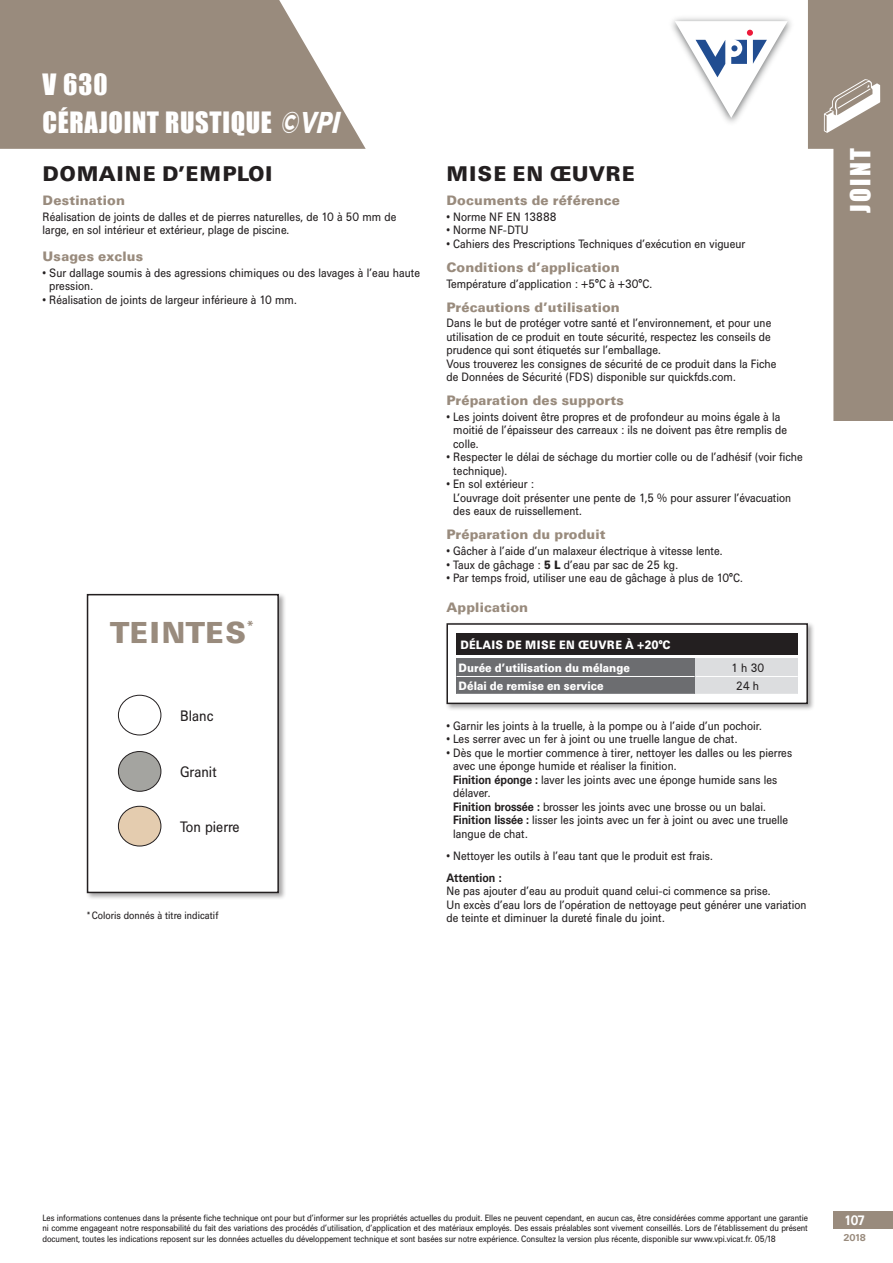
<style>
.page{position:relative;width:893px;height:1263px;background:#fff}
.page>*{position:absolute;margin:0;border:0;box-sizing:border-box;transform-origin:0 0}
.Argument_principal_e{font:900 30px "Univers BQ";letter-spacing:.02em;color:#998b7d}
.Nom_fond_blanc_page{font:27px "Impact";letter-spacing:.025em;color:#fff}
.Nom_des_familles_ban{font:25.5px "Impact";letter-spacing:.09em;color:#fff}
.Argument_Principal{font:900 21px "Univers BQ";letter-spacing:.02em;color:#231f20}
.Argument_Principal-2{font:900 21px "Univers BQ";letter-spacing:.04em;color:#231f20}
.texte{font:15px "Univers BQ";color:#231f20;scale:.9 1}
.Entete-texte{font:900 13.5px "Univers BQ";letter-spacing:.01em;color:#998b7d}
.Folios{font:700 13.5px "Univers BQ";color:#fff;scale:.9 1}
.texte-2{font:12px/13.5px "Univers BQ";color:#231f20;scale:.9 1}
.t1{font:900 12px/17.9px "Univers BQ";color:#fff;scale:.9 1}
.t2{font:900 12px "Univers BQ";letter-spacing:.02em;color:#fff;scale:.9 1}
.texte-3{font:700 12px "Univers BQ";color:#231f20;scale:.9 1}
.SC_texte_8_9{font:10.5px "Univers BQ";color:#231f20;scale:.9 1}
.Folio_découpage_Carr{font:700 9.75px "Univers BQ";color:#998b7d}
.texte-4{font:9px/10.5px "Univers BQ";letter-spacing:-.01em;color:#231f20;text-align:justify;scale:.9 1}
.s1{font-family:"Univers BQ";font-weight:900;font-style:italic;font-size:30px}
.s2{font-weight:900}
.s3{font-weight:700}
</style>
<div class="page">
<div style="left:833px;top:1212px;width:60px;height:17px;background:#998b7d"></div>
<div style="left:445px;top:621px;width:370px;height:91px;background:#231f20;opacity:.4"></div>
<div style="left:447px;top:624px;width:360px;height:79px;background:#fff"></div>
<div style="left:456px;top:659px;width:239px;height:35px;background:#6c6d70"></div>
<hr style="left:456px;top:676px;width:239px;height:1px;background:#fff">
<div style="left:696px;top:659px;width:102px;height:35px;background:#dcdddf"></div>
<hr style="left:696px;top:676px;width:102px;height:1px;background:#fff">
<div style="left:446px;top:623px;width:362px;height:81px;border:2px solid #231f20"></div>
<div style="left:456px;top:633px;width:342px;height:22px;background:#231f20"></div>
<svg style="left:0;top:0;width:366px;height:149px;background:#a5988c"></svg>
<img style="left:672px;top:17px;width:119px;height:106px">
<svg style="left:675px;top:21px;width:113px;height:97px"></svg>
<svg style="left:808px;top:0;width:85px;height:421px"></svg>
<div style="left:85px;top:592px;width:202px;height:309px;background:#231f20;opacity:.4"></div>
<div style="left:87px;top:594px;width:192px;height:299px;background:#fff;border:2px solid #231f20"></div>
<div style="left:118px;top:695px;width:43px;height:40px;border:1px solid #231f20;border-radius:50%"></div>
<div style="left:118px;top:751px;width:43px;height:40px;background:#a4a4a0;border-radius:50%"></div>
<div style="left:118px;top:751px;width:43px;height:40px;border:1px solid #231f20;border-radius:50%"></div>
<div style="left:118px;top:806px;width:43px;height:40px;background:#e4ccaf;border-radius:50%"></div>
<div style="left:118px;top:806px;width:43px;height:40px;border:1px solid #231f20;border-radius:50%"></div>
<p class="Nom_fond_blanc_page" style="left:43px;top:67px;width:67px">V 630</p>
<p class="Nom_fond_blanc_page" style="left:43px;top:106px;width:299px">CÉRAJOINT RUSTIQUE <span class="s1">©VPI</span></p>
<p class="Argument_Principal" style="left:43px;top:162px;width:232px">DOMAINE D’EMPLOI</p>
<p class="Entete-texte" style="left:43px;top:193px;width:84px">Destination</p>
<p class="texte-2" style="left:43px;top:210px;width:395px">Réalisation de joints de dalles et de pierres naturelles, de 10 à 50 mm de large, en sol intérieur et extérieur, plage de piscine.</p>
<p class="Entete-texte" style="left:43px;top:249px;width:102px">Usages exclus</p>
<p class="texte-2" style="left:49px;top:266px;width:413px;text-indent:-7px">• Sur dallage soumis à des agressions chimiques ou des lavages à l’eau haute pression.</p>
<p class="texte-2" style="left:43px;top:293px;width:284px">• Réalisation de joints de largeur inférieure à 10 mm.</p>
<p class="Argument_principal_e" style="left:110px;top:616px;width:145px">TEINTES<sup>*</sup></p>
<p class="texte" style="left:180px;top:707px;width:39px">Blanc</p>
<p class="texte" style="left:180px;top:763px;width:42px">Granit</p>
<p class="texte" style="left:180px;top:818px;width:68px">Ton pierre</p>
<p class="SC_texte_8_9" style="left:87px;top:910px;width:148px">*Coloris donnés à titre indicatif</p>
<p class="Argument_Principal-2" style="left:446px;top:162px;width:190px">MISE EN ŒUVRE</p>
<p class="Entete-texte" style="left:446px;top:193px;width:175px">Documents de référence</p>
<p class="texte-2" style="left:446px;top:210px;width:124px">• Norme NF EN 13888</p>
<p class="texte-2" style="left:446px;top:224px;width:93px">• Norme NF-DTU</p>
<p class="texte-2" style="left:446px;top:237px;width:333px">• Cahiers des Prescriptions Techniques d’exécution en vigueur</p>
<p class="Entete-texte" style="left:446px;top:260px;width:175px">Conditions d’application</p>
<p class="texte-2" style="left:446px;top:277px;width:230px">Température d’application : +5°C à +30°C.</p>
<p class="Entete-texte" style="left:446px;top:299px;width:175px">Précautions d’utilisation</p>
<p class="texte-2" style="left:446px;top:317px;width:362px;text-align:justify">Dans le but de protéger votre santé et l’environnement, et pour une utilisation de ce produit en toute sécurité, respectez les conseils de prudence qui sont étiquetés sur l’emballage.</p>
<p class="texte-2" style="left:446px;top:357px;width:368px">Vous trouverez les consignes de sécurité de ce produit dans la Fiche de Données de Sécurité (FDS) disponible sur quickfds.com.</p>
<p class="Entete-texte" style="left:446px;top:393px;width:179px">Préparation des supports</p>
<p class="texte-2" style="left:453px;top:410px;width:372px;text-indent:-7px">• Les joints doivent être propres et de profondeur au moins égale à la moitié de l’épaisseur des carreaux : ils ne doivent pas être remplis de colle.</p>
<p class="texte-2" style="left:453px;top:451px;width:390px;text-indent:-7px">• Respecter le délai de séchage du mortier colle ou de l’adhésif (voir fiche technique).</p>
<p class="texte-2" style="left:453px;top:478px;width:377px;text-indent:-7px">• En sol extérieur :<br>L’ouvrage doit présenter une pente de 1,5 % pour assurer l’évacuation des eaux de ruissellement.</p>
<p class="Entete-texte" style="left:446px;top:527px;width:160px">Préparation du produit</p>
<p class="texte-2" style="left:446px;top:544px;width:308px">• Gâcher à l’aide d’un malaxeur électrique à vitesse lente.</p>
<p class="texte-2" style="left:446px;top:558px;width:259px">• Taux de gâchage : <span class="s2">5 L</span> d’eau par sac de 25 kg.</p>
<p class="texte-2" style="left:446px;top:571px;width:331px">• Par temps froid, utiliser une eau de gâchage à plus de 10°C.</p>
<p class="Entete-texte" style="left:446px;top:600px;width:83px">Application</p>
<p class="t2" style="left:460px;top:638px;width:235px">DÉLAIS DE MISE EN ŒUVRE À +20°C</p>
<p class="t1" style="left:459px;top:659px;width:192px">Durée d’utilisation du mélange<br>Délai de remise en service</p>
<p class="texte-2" style="left:731px;top:659px;width:38px;line-height:17.9px;text-align:center">1 h 30<br>24 h</p>
<p class="texte-2" style="left:446px;top:719px;width:352px">• Garnir les joints à la truelle, à la pompe ou à l’aide d’un pochoir.</p>
<p class="texte-2" style="left:446px;top:733px;width:325px">• Les serrer avec un fer à joint ou une truelle langue de chat.</p>
<p class="texte-2" style="left:453px;top:746px;width:378px;text-indent:-7px">• Dès que le mortier commence à tirer, nettoyer les dalles ou les pierres avec une éponge humide et réaliser la finition.<br><span class="s3">Finition éponge :</span> laver les joints avec une éponge humide sans les délaver.<br><span class="s3">Finition brossée :</span> brosser les joints avec une brosse ou un balai.<br><span class="s3">Finition lissée :</span> lisser les joints avec un fer à joint ou avec une truelle langue de chat.</p>
<p class="texte-2" style="left:446px;top:849px;width:297px">• Nettoyer les outils à l’eau tant que le produit est frais.</p>
<p class="texte-3" style="left:446px;top:871px;width:63px">Attention :</p>
<p class="texte-2" style="left:446px;top:885px;width:361px">Ne pas ajouter d’eau au produit quand celui-ci commence sa prise.</p>
<p class="texte-2" style="left:446px;top:898px;width:402px">Un excès d’eau lors de l’opération de nettoyage peut générer une variation de teinte et diminuer la dureté finale du joint.</p>
<p class="Nom_des_familles_ban" style="left:845px;top:213px;width:66px;rotate:-90deg">JOINT</p>
<p class="texte-4" style="left:43px;top:1212px;width:852px">Les informations contenues dans la présente fiche technique ont pour but d’informer sur les propriétés actuelles du produit. Elles ne peuvent cependant, en aucun cas, être considérées comme apportant une garantie ni comme engageant notre responsabilité du fait des variations des procédés d’utilisation, d’application et des matériaux employés. Des essais préalables sont vivement conseillés. Lors de l’établissement du présent document, toutes les indications reposent sur les données actuelles du développement technique et sont basées sur notre expérience. Consultez la version plus récente, disponible sur www.vpi.vicat.fr. 05/18</p>
<p class="Folios" style="left:844px;top:1213px;width:25px">107</p>
<p class="Folio_découpage_Carr" style="left:843px;top:1232px;width:24px">2018</p>
</div>
